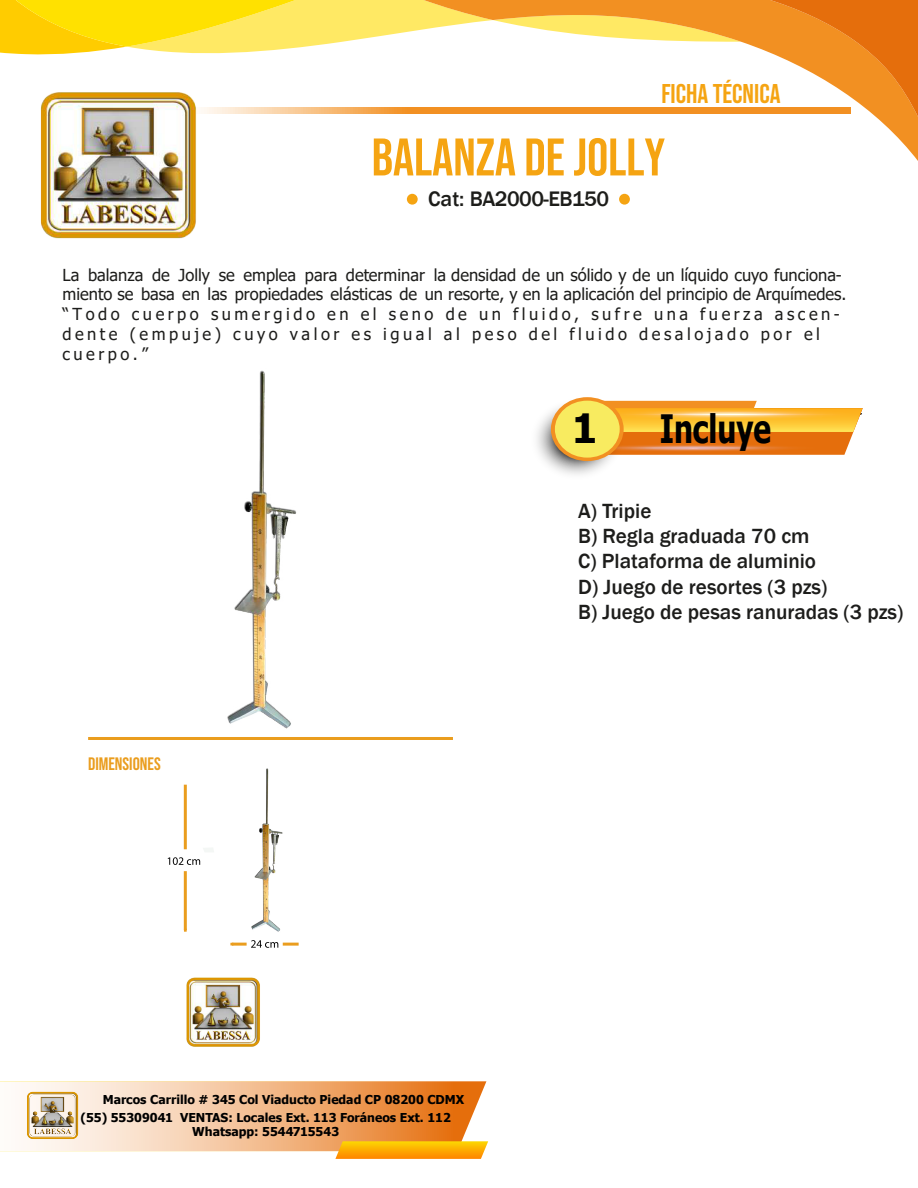
<style>
.page{position:relative;width:918px;height:1188px;background:#fff}
.page>*{position:absolute;margin:0;border:0;box-sizing:border-box;transform-origin:0 0}
.t1{font:52.8px "Bebas Neue";color:#f5a412}
.t2{font:700 40.35px "Tahoma";color:#000}
.t3{font:700 39.15px "Tahoma";color:#000;scale:.76 1}
.t4{font:27px "Bebas Neue";color:#f5a412}
.t5{font:500 21.6px "Franklin Gothic";letter-spacing:-.025em;color:#1d1d1a}
.t6{font:500 21.15px/25.3px "Franklin Gothic";color:#1d1d1b}
.t7{font:17.85px "Bebas Neue";color:#ea9d1e}
.t8{font:16.5px/19.8px "Tahoma";color:#1d1d1b}
.t9{font:700 12.3px/17.7px "Tahoma";color:#000}
</style>
<div class="page">
<svg style="left:201px;top:108px;width:218px;height:6px"></svg>
<div style="left:407px;top:194px;width:11px;height:11px;background:#f5a412;border-radius:50%"></div>
<div style="left:619px;top:194px;width:11px;height:11px;background:#f5a412;border-radius:50%"></div>
<svg style="left:0;top:1081px;width:488px;height:78px"></svg>
<img style="left:27px;top:1091px;width:51px;height:51px">
<svg style="left:606px;top:401px;width:257px;height:54px;background:#f2a740"></svg>
<svg style="left:596px;top:408px;width:266px;height:12px"></svg>
<svg style="left:645px;top:410px;width:168px;height:8px"></svg>
<svg style="left:596px;top:413px;width:266px;height:2px"></svg>
<svg style="left:645px;top:413px;width:168px;height:2px"></svg>
<svg style="left:560px;top:443px;width:266px;height:9px"></svg>
<svg style="left:609px;top:445px;width:168px;height:5px"></svg>
<svg style="left:560px;top:447px;width:266px;height:1px"></svg>
<svg style="left:609px;top:447px;width:168px;height:1px"></svg>
<svg style="left:528px;top:396px;width:97px;height:85px"></svg>
<svg style="left:551px;top:397px;width:73px;height:64px"></svg>
<div style="left:555px;top:401px;width:65px;height:57px;background:#f8eb60;border-radius:50%"></div>
<img style="left:40px;top:92px;width:157px;height:147px">
<img style="left:186px;top:977px;width:74px;height:70px">
<svg style="left:419px;top:0;width:499px;height:161px"></svg>
<svg style="left:765px;top:0;width:153px;height:118px"></svg>
<svg style="left:0;top:0;width:741px;height:59px"></svg>
<img style="left:251px;top:768px;width:32px;height:164px">
<img style="left:227px;top:370px;width:70px;height:359px">
<hr style="left:184px;top:785px;width:3px;height:64px;background:#ea9d1e">
<hr style="left:184px;top:871px;width:3px;height:59px;background:#ea9d1e">
<hr style="left:232px;top:943px;width:15px;height:3px;background:#ea9d1e">
<hr style="left:283px;top:943px;width:16px;height:3px;background:#ea9d1e">
<hr style="left:88px;top:737px;width:365px;height:3px;background:#ea9d1e">
<svg style="left:168px;top:847px;width:46px;height:18px"></svg>
<svg style="left:251px;top:940px;width:27px;height:8px"></svg>
<h3 class="t4" style="left:661px;top:79px;width:121px">FICHA TÉCNICA</h3>
<h1 class="t1" style="left:372px;top:127px;width:295px">BALANZA DE JOLLY</h1>
<h3 class="t5" style="left:428px;top:186px;width:182px">Cat: BA2000-EB150</h3>
<p class="t8" style="left:62px;top:266px;width:786px">La balanza de Jolly se emplea para determinar la densidad de un sólido y de un líquido cuyo funciona&shy;miento se basa en las propiedades elásticas de un resorte, y en la aplicación del principio de Arquímedes. “Todo cuerpo sumergido en el seno de un fluido, sufre una fuerza ascen&shy;dente (empuje) cuyo valor es igual al peso del fluido desalojado por el cuerpo.”</p>
<h2 class="t2" style="left:572px;top:400px;width:27px">1</h2>
<h3 class="t3" style="left:660px;top:401px;width:148px">Incluye</h3>
<p class="t7" style="left:88px;top:754px;width:74px">DIMENSIONES</p>
<p class="t6" style="left:578px;top:498px;width:327px">A) Tripie<br>B) Regla graduada 70 cm<br>C) Plataforma de aluminio<br>D) Juego de resortes (3 pzs)<br>B) Juego de pesas ranuradas (3 pzs)</p>
<p class="t9" style="left:81px;top:1091px;width:385px;text-indent:22px">Marcos Carrillo # 345 Col Viaducto Piedad CP 08200 CDMX (55) 55309041 VENTAS: Locales Ext. 113 Foráneos Ext. 112</p>
<p class="t9" style="left:192px;top:1124px;width:148px">Whatsapp: 5544715543</p>
</div>
